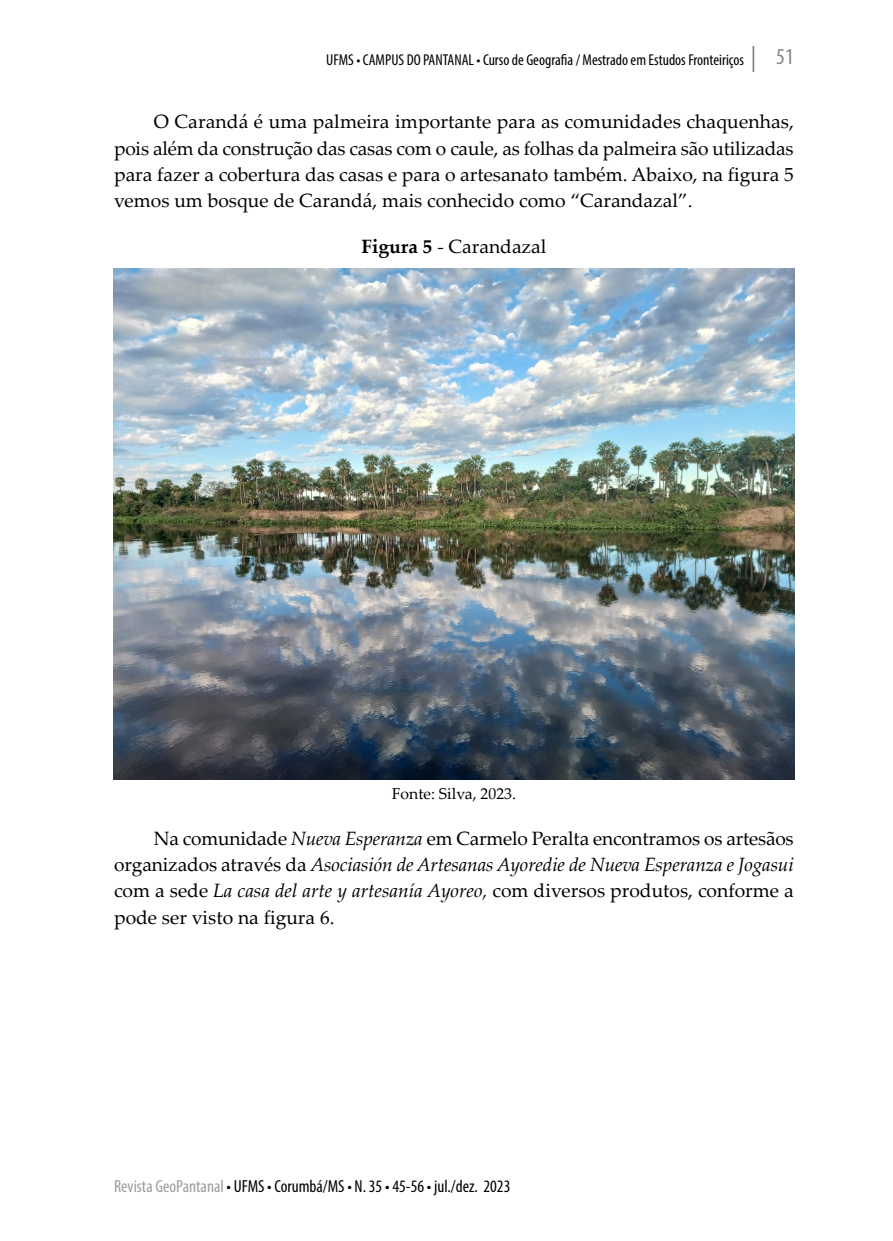
<style>
.page{position:relative;width:893px;height:1241px;background:#fff}
.page>*{position:absolute;margin:0;border:0;box-sizing:border-box;transform-origin:0 0}
.t1{font:condensed 22.75px "Myriad Pro";color:#878787}
._09_-_Corpo_do_Texto{font:19.25px/26.2px "Palatino Linotype";color:#000;text-align:justify}
._10_-_Legenda{font:19.25px "Palatino Linotype";color:#000}
.t2{font:condensed 17.5px "Myriad Pro";color:#000}
.t3{font:condensed 15.75px "Myriad Pro";color:#000}
.Fonte{font:15.75px "Palatino Linotype";color:#000}
.s1{font-weight:700}
.s2{font-style:italic}
.s3{color:#9d9d9c}
</style>
<div class="page">
<hr style="left:752px;top:46px;width:2px;height:26px;background:#878787">
<img style="left:114px;top:268px;width:680px;height:511px">
<p class="t3" style="left:326px;top:50px;width:419px">UFMS • CAMPUS DO PANTANAL • Curso de Geografia / Mestrado em Estudos Fronteiriços</p>
<p class="t1" style="left:776px;top:43px;width:19px">51</p>
<p class="_09_-_Corpo_do_Texto" style="left:114px;top:108px;width:681px;text-indent:40px">O Carandá é uma palmeira importante para as comunidades chaquenhas, pois além da construção das casas com o caule, as folhas da palmeira são utilizadas para fazer a cobertura das casas e para o artesanato também. Abaixo, na figura 5 vemos um bosque de Carandá, mais conhecido como “Carandazal”.</p>
<p class="_10_-_Legenda" style="left:361px;top:233px;width:187px"><span class="s1">Figura 5</span> - Carandazal</p>
<p class="Fonte" style="left:392px;top:782px;width:126px">Fonte: Silva, 2023.</p>
<p class="_09_-_Corpo_do_Texto" style="left:114px;top:824px;width:681px;text-indent:40px">Na comunidade <span class="s2">Nueva Esperanza</span> em Carmelo Peralta encontramos os artesãos organizados através da <span class="s2">Asociasión de Artesanas Ayoredie de Nueva Esperanza e Jogasui </span>com a sede <span class="s2">La casa del arte y artesanía Ayoreo,</span> com diversos produtos, conforme a pode ser visto na figura 6.</p>
<p class="t2" style="left:114px;top:1175px;width:398px"><span class="s3">Revista GeoPantanal</span> • UFMS • Corumbá/MS • N. 35 • 45-56 • jul./dez. 2023</p>
</div>
